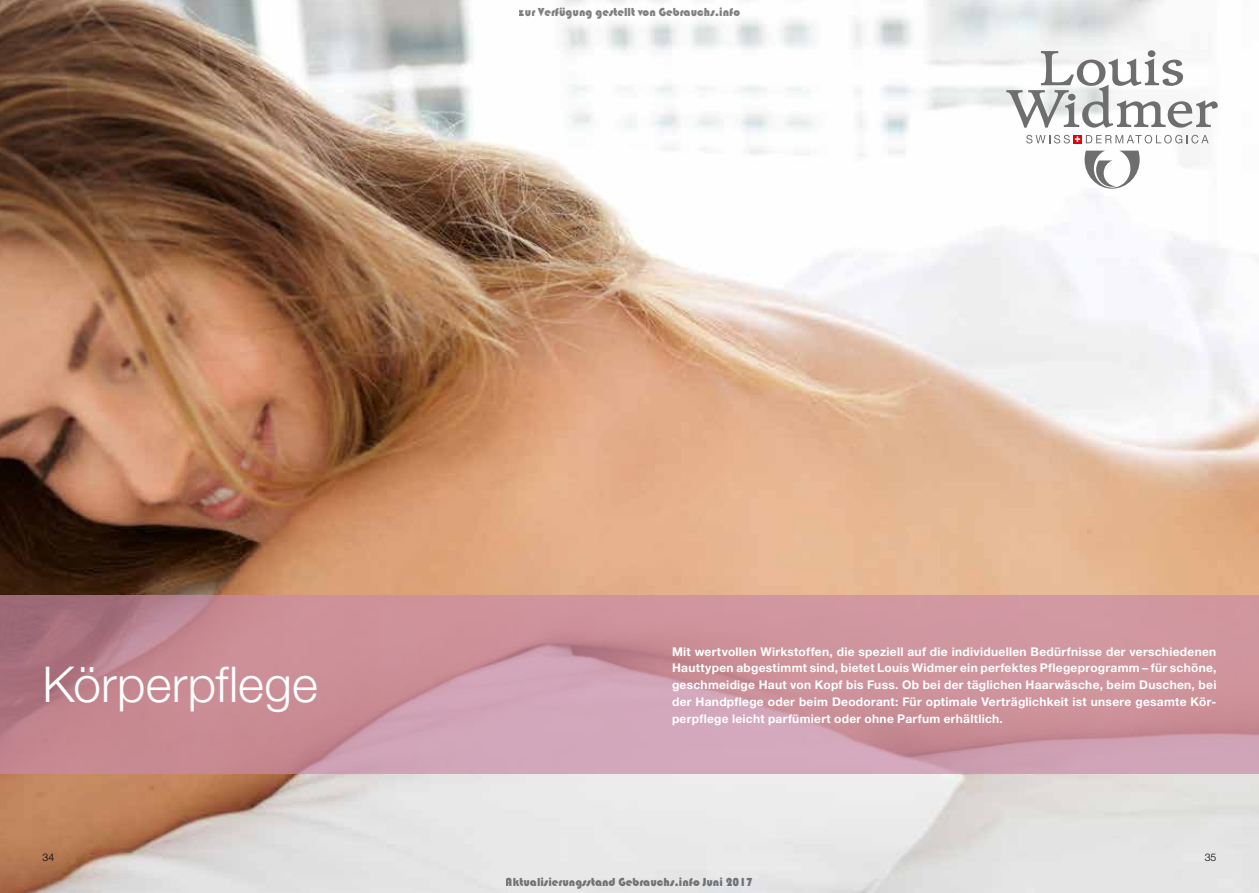
<style>
.page{position:relative;width:1259px;height:893px;background:#fff}
.page>*{position:absolute;margin:0;border:0;box-sizing:border-box;transform-origin:0 0}
.t1{font:300 49.5px "Helvetica Neue";letter-spacing:.005em;color:#fff}
.t2{font:700 12px/16.8px "Helvetica Neue";letter-spacing:.025em;color:#fff;text-align:justify}
.t3{font:12px "Bauhaus 93";color:rgb(0 0 0/.5)}
.t4{font:300 10.5px "Helvetica Neue";color:#000}
</style>
<div class="page">
<img style="left:0;top:0;width:1259px;height:893px">
<svg style="left:0;top:595px;width:1259px;height:179px;background:#ca929e"></svg>
<svg style="left:1084px;top:151px;width:55px;height:38px"></svg>
<svg style="left:1026px;top:135px;width:54px;height:9px"></svg>
<svg style="left:1086px;top:135px;width:122px;height:9px"></svg>
<svg style="left:1006px;top:50px;width:211px;height:78px"></svg>
<p class="t3" style="left:519px;top:6px;width:223px">zur Verfügung gestellt von Gebrauchs.info</p>
<h1 class="t1" style="left:43px;top:654px;width:277px">Körperpflege</h1>
<p class="t2" style="left:672px;top:643px;width:546px">Mit wertvollen Wirkstoffen, die speziell auf die individuellen Bedürfnisse der verschiedenen Hauttypen abgestimmt sind, bietet Louis Widmer ein perfektes Pflegeprogramm – für schöne, geschmeidige Haut von Kopf bis Fuss. Ob bei der täglichen Haarwäsche, beim Duschen, bei der Handpflege oder beim Deodorant: Für optimale Verträglichkeit ist unsere gesamte Kör&shy;perpflege leicht parfümiert oder ohne Parfum erhältlich.</p>
<p class="t4" style="left:43px;top:851px;width:13px">34</p>
<p class="t4" style="left:1204px;top:851px;width:13px">35</p>
<p class="t3" style="left:506px;top:875px;width:249px">Aktualisierungsstand Gebrauchs.info Juni 2017</p>
</div>
